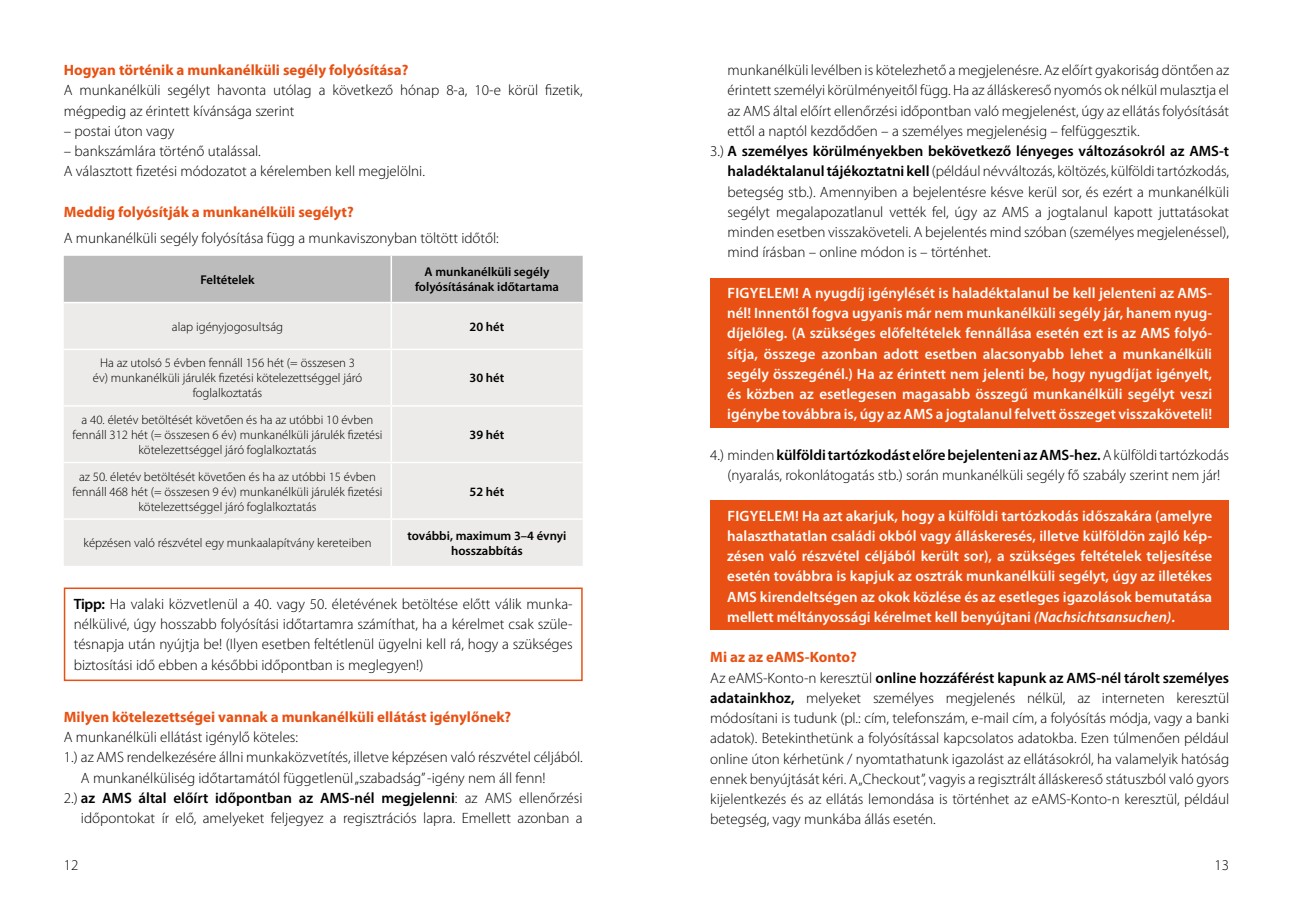
<style>
.page{position:relative;width:1293px;height:910px;background:#fff}
.page>*{position:absolute;margin:0;border:0;box-sizing:border-box;transform-origin:0 0}
.t1{font:300 15px/20.2px "Myriad Pro";color:#000}
.t2{font:600 15px/20.2px "Myriad Pro";color:#fff;text-align:justify}
.t3{font:700 15px "Myriad Pro";color:#e85113}
.t4{font:600 15px "Myriad Pro";color:#000}
.t5{font:300 12.75px/15px "Myriad Pro";color:#000;text-align:center}
.t6{font:600 12.75px/15px "Myriad Pro";color:#000;text-align:center}
.s1{font-weight:600}
.s2{font-weight:300}
.s3{font-style:italic}
.s4{font-weight:700;color:#e85113}
</style>
<div class="page">
<div style="left:64px;top:256px;width:519px;height:46px;background:#bdbcbd"></div>
<div style="left:64px;top:303px;width:519px;height:263px;background:#ecebea"></div>
<hr style="left:390px;top:256px;width:2px;height:46px;background:#fff">
<hr style="left:390px;top:303px;width:2px;height:46px;background:#fff">
<hr style="left:64px;top:349px;width:327px;height:1px;background:#fff">
<hr style="left:391px;top:349px;width:192px;height:1px;background:#fff">
<hr style="left:390px;top:350px;width:2px;height:55px;background:#fff">
<hr style="left:64px;top:405px;width:327px;height:2px;background:#fff">
<hr style="left:391px;top:405px;width:192px;height:2px;background:#fff">
<hr style="left:390px;top:407px;width:2px;height:55px;background:#fff">
<hr style="left:64px;top:462px;width:327px;height:1px;background:#fff">
<hr style="left:391px;top:462px;width:192px;height:1px;background:#fff">
<hr style="left:390px;top:463px;width:2px;height:55px;background:#fff">
<hr style="left:64px;top:518px;width:327px;height:2px;background:#fff">
<hr style="left:391px;top:518px;width:192px;height:2px;background:#fff">
<hr style="left:390px;top:520px;width:2px;height:46px;background:#fff">
<div style="left:710px;top:278px;width:519px;height:149px;background:#e85113"></div>
<div style="left:710px;top:501px;width:519px;height:129px;background:#e85113"></div>
<svg style="left:63px;top:587px;width:520px;height:95px"></svg>
<p class="t3" style="left:64px;top:60px;width:346px">Hogyan történik a munkanélküli segély folyósítása?</p>
<p class="t1" style="left:64px;top:80px;width:520px">A munkanélküli segélyt havonta utólag a következő hónap 8-a, 10-e körül fizetik, mégpedig az érintett kívánsága szerint</p>
<p class="t1" style="left:64px;top:121px;width:112px">– postai úton vagy</p>
<p class="t1" style="left:64px;top:141px;width:363px">– bankszámlára történő utalással.<br>A választott fizetési módozatot a kérelemben kell megjelölni.</p>
<p class="t3" style="left:64px;top:202px;width:291px">Meddig folyósítják a munkanélküli segélyt?</p>
<p class="t1" style="left:64px;top:228px;width:437px">A munkanélküli segély folyósítása függ a munkaviszonyban töltött időtől:</p>
<p class="t6" style="left:200px;top:272px;width:56px">Feltételek</p>
<p class="t6" style="left:415px;top:264px;width:145px">A munkanélküli segély folyósításának időtartama</p>
<p class="t5" style="left:172px;top:319px;width:113px">alap igényjogosultság</p>
<p class="t6" style="left:470px;top:319px;width:36px">20 hét</p>
<p class="t5" style="left:93px;top:356px;width:271px">Ha az utolsó 5 évben fennáll 156 hét (= összesen 3 év) munkanélküli járulék fizetési kötelezettséggel járó foglalkoztatás</p>
<p class="t6" style="left:470px;top:370px;width:36px">30 hét</p>
<p class="t5" style="left:73px;top:412px;width:311px">a 40. életév betöltését követően és ha az utóbbi 10 évben fennáll 312 hét (= összesen 6 év) munkanélküli járulék fizetési kötelezettséggel járó foglalkoztatás</p>
<p class="t5" style="left:73px;top:469px;width:311px">az 50. életév betöltését követően és ha az utóbbi 15 évben fennáll 468 hét (= összesen 9 év) munkanélküli járulék fizetési kötelezettséggel járó foglalkoztatás</p>
<p class="t6" style="left:470px;top:427px;width:36px">39 hét</p>
<p class="t6" style="left:470px;top:483px;width:36px">52 hét</p>
<p class="t5" style="left:83px;top:535px;width:289px">képzésen való részvétel egy munkaalapítvány kereteiben</p>
<p class="t6" style="left:407px;top:528px;width:160px">további, maximum 3–4 évnyi hosszabbítás</p>
<p class="t1" style="left:74px;top:593px;width:500px;text-align:justify"><span class="s1">Tipp:</span> Ha valaki közvetlenül a 40. vagy 50. életévének betöltése előtt válik munka&shy;nélkülivé, úgy hosszabb folyósítási időtartamra számíthat, ha a kérelmet csak szüle&shy;tésnapja után nyújtja be! (Ilyen esetben feltétlenül ügyelni kell rá, hogy a szükséges biztosítási idő ebben a későbbi időpontban is meglegyen!)</p>
<p class="t3" style="left:64px;top:707px;width:449px">Milyen kötelezettségei vannak a munkanélküli ellátást igénylőnek?</p>
<p class="t1" style="left:64px;top:727px;width:236px">A munkanélküli ellátást igénylő köteles:</p>
<p class="t1" style="left:64px;top:747px;width:520px">1.) az AMS rendelkezésére állni munkaközvetítés, illetve képzésen való részvétel céljából.</p>
<p class="t1" style="left:81px;top:767px;width:466px">A munkanélküliség időtartamától függetlenül „szabadság” -igény nem áll fenn!</p>
<p class="t4" style="left:64px;top:788px;width:520px"><span class="s2">2.)</span> az AMS által előírt időpontban az AMS-nél megjelenni<span class="s2">: az AMS ellenőrzési</span></p>
<p class="t1" style="left:81px;top:808px;width:503px">időpontokat ír elő, amelyeket feljegyez a regisztrációs lapra. Emellett azonban a</p>
<p class="t1" style="left:727px;top:60px;width:503px">munkanélküli levélben is kötelezhető a megjelenésre. Az előírt gyakoriság döntően az</p>
<p class="t1" style="left:727px;top:80px;width:503px">érintett személyi körülményeitől függ. Ha az álláskereső nyomós ok nélkül mulasztja el</p>
<p class="t1" style="left:727px;top:100px;width:503px">az AMS által előírt ellenőrzési időpontban való megjelenést, úgy az ellátás folyósítását</p>
<p class="t1" style="left:727px;top:121px;width:414px">ettől a naptól kezdődően – a személyes megjelenésig – felfüggesztik.</p>
<p class="t4" style="left:710px;top:141px;width:520px"><span class="s2">3.)</span> A személyes körülményekben bekövetkező lényeges változásokról az AMS-t</p>
<p class="t1" style="left:727px;top:161px;width:503px"><span class="s1">haladéktalanul tájékoztatni kell</span> (például névváltozás, költözés, külföldi tartózkodás,</p>
<p class="t1" style="left:727px;top:181px;width:503px">betegség stb.). Amennyiben a bejelentésre késve kerül sor, és ezért a munkanélküli</p>
<p class="t1" style="left:727px;top:202px;width:503px">segélyt megalapozatlanul vették fel, úgy az AMS a jogtalanul kapott juttatásokat</p>
<p class="t1" style="left:727px;top:222px;width:503px">minden esetben visszaköveteli. A bejelentés mind szóban (személyes megjelenéssel),</p>
<p class="t1" style="left:727px;top:242px;width:265px">mind írásban – online módon is – történhet.</p>
<p class="t2" style="left:727px;top:282px;width:486px">FIGYELEM! A nyugdíj igénylését is haladéktalanul be kell jelenteni az AMS&shy;nél! Innentől fogva ugyanis már nem munkanélküli segély jár, hanem nyug&shy;díjelőleg. (A szükséges előfeltételek fennállása esetén ezt is az AMS folyó&shy;sítja, összege azonban adott esetben alacsonyabb lehet a munkanélküli segély összegénél.) Ha az érintett nem jelenti be, hogy nyugdíjat igényelt, és közben az esetlegesen magasabb összegű munkanélküli segélyt veszi igénybe továbbra is, úgy az AMS a jogtalanul felvett összeget visszaköveteli!</p>
<p class="t1" style="left:710px;top:445px;width:520px;text-align:center">4.) minden <span class="s1">külföldi tartózkodást előre bejelenteni az AMS-hez.</span> A külföldi tartózkodás (nyaralás, rokonlátogatás stb.) során munkanélküli segély fő szabály szerint nem jár!</p>
<p class="t2" style="left:727px;top:505px;width:486px">FIGYELEM! Ha azt akarjuk, hogy a külföldi tartózkodás időszakára (amelyre halaszthatatlan családi okból vagy álláskeresés, illetve külföldön zajló kép&shy;zésen való részvétel céljából került sor), a szükséges feltételek teljesítése esetén továbbra is kapjuk az osztrák munkanélküli segélyt, úgy az illetékes AMS kirendeltségen az okok közlése és az esetleges igazolások bemutatása mellett méltányossági kérelmet kell benyújtani <span class="s3">(Nachsichtsansuchen)</span>.</p>
<p class="t1" style="left:710px;top:647px;width:520px"><span class="s4">Mi az az eAMS-Konto?<br></span>Az eAMS-Konto-n keresztül <span class="s1">online hozzáférést kapunk az AMS-nél tárolt személyes adatainkhoz,</span> melyeket személyes megjelenés nélkül, az interneten keresztül módosítani is tudunk (pl.: cím, telefonszám, e-mail cím, a folyósítás módja, vagy a banki adatok). Betekinthetünk a folyósítással kapcsolatos adatokba. Ezen túlmenően például online úton kérhetünk / nyomtathatunk igazolást az ellátásokról, ha valamelyik hatóság ennek benyújtását kéri. A „Checkout”, vagyis a regisztrált álláskereső státuszból való gyors kijelentkezés és az ellátás lemondása is történhet az eAMS-Konto-n keresztül, például betegség, vagy munkába állás esetén.</p>
<p class="t1" style="left:64px;top:854px;width:16px">12</p>
<p class="t1" style="left:1214px;top:854px;width:16px">13</p>
</div>
